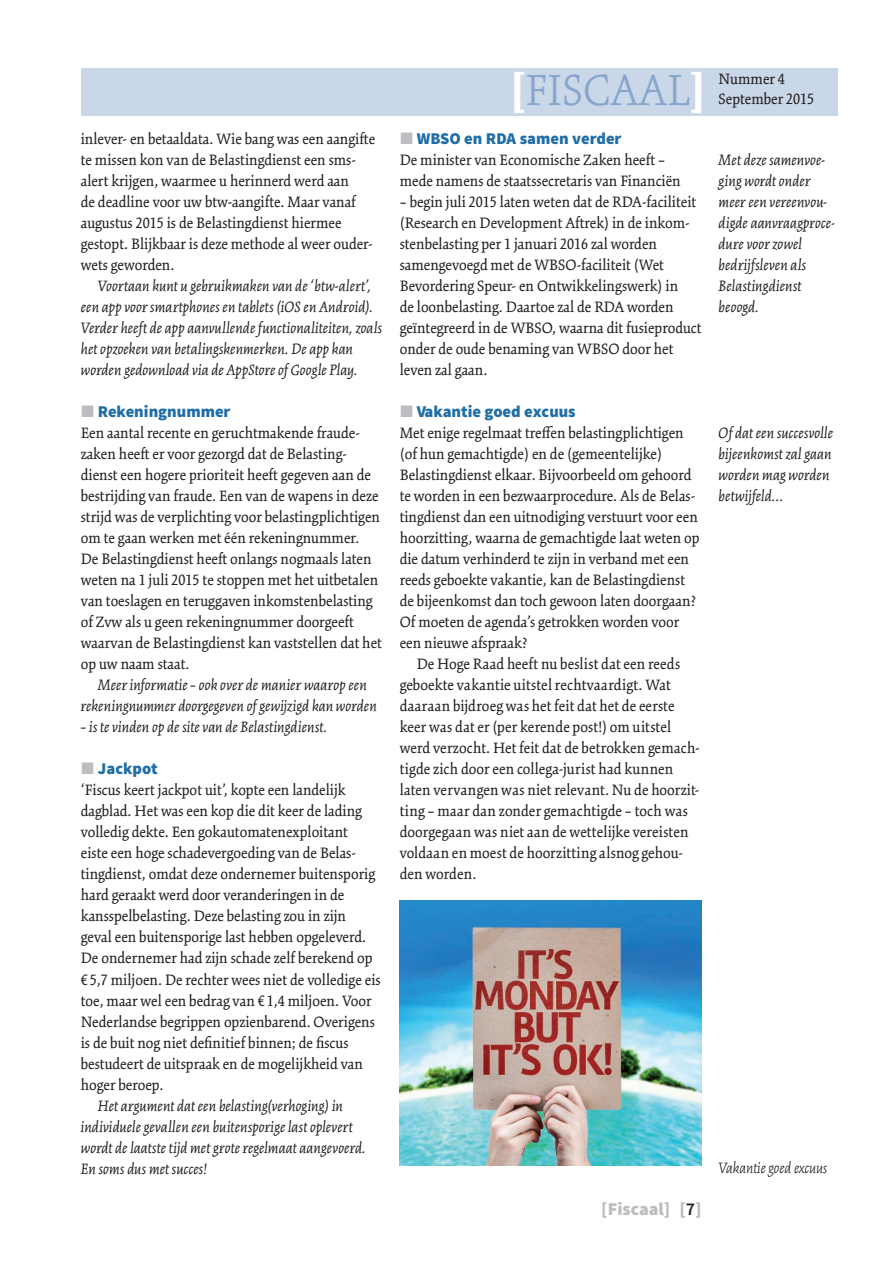
<style>
.page{position:relative;width:893px;height:1263px;background:#fff}
.page>*{position:absolute;margin:0;border:0;box-sizing:border-box;transform-origin:0 0}
.t1{font:300 48px "Kinesis Std";color:#88a5cc}
.t2{font:900 18px "Source Sans Pro";color:#bcbdc0}
.t3{font:16.5px/21px "Kinesis Std";color:#231f20}
.t4{font:italic 16.5px/21px "Kinesis Std";color:#231f20}
.t5{font:900 16.5px "Source Sans Pro";color:#206ea6}
.t6{font:italic 300 16.5px "Kinesis Std";letter-spacing:-.01em;color:#231f20}
.s1{font-family:"Mathematical Pi Six";font-weight:400;color:#bcbdc0}
.s2{font-weight:900;color:#fff}
.s3{font-weight:600;color:#231f20}
</style>
<div class="page">
<div style="left:81px;top:68px;width:757px;height:47px;background:#c9d7e9"></div>
<img style="left:400px;top:900px;width:302px;height:265px">
<p class="t3" style="left:81px;top:129px;width:296px">inlever- en betaaldata. Wie bang was een aangifte te missen kon van de Belastingdienst een sms&shy;alert krijgen, waarmee u herinnerd werd aan<br>de deadline voor uw btw-aangifte. Maar vanaf augustus 2015 is de Belastingdienst hiermee gestopt. Blijkbaar is deze methode al weer ouder&shy;wets geworden.</p>
<p class="t4" style="left:81px;top:276px;width:303px;text-indent:17px">Voortaan kunt u gebruikmaken van de ‘btw-alert’, een app voor smartphones en tablets (iOS en Android).<br>Verder heeft de app aanvullende functionaliteiten, zoals het opzoeken van betalingskenmerken. De app kan worden gedownload via de AppStore of Google Play.</p>
<p class="t5" style="left:81px;top:401px;width:151px"><span class="s1">J</span> Rekeningnummer</p>
<p class="t3" style="left:81px;top:423px;width:303px">Een aantal recente en geruchtmakende fraude&shy;zaken heeft er voor gezorgd dat de Belasting&shy;dienst een hogere prioriteit heeft gegeven aan de bestrijding van fraude. Een van de wapens in deze strijd was de verplichting voor belastingplichtigen om te gaan werken met één rekeningnummer.<br>De Belastingdienst heeft onlangs nogmaals laten weten na 1 juli 2015 te stoppen met het uitbetalen van toeslagen en teruggaven inkomstenbelasting of Zvw als u geen rekeningnummer doorgeeft waarvan de Belastingdienst kan vaststellen dat het op uw naam staat.</p>
<p class="t4" style="left:81px;top:675px;width:298px;text-align:center">Meer informatie – ook over de manier waarop een rekeningnummer doorgegeven of gewijzigd kan worden</p>
<p class="t4" style="left:81px;top:717px;width:248px">– is te vinden op de site van de Belastingdienst.</p>
<p class="t5" style="left:81px;top:758px;width:79px"><span class="s1">J</span> Jackpot</p>
<p class="t3" style="left:81px;top:780px;width:301px">‘Fiscus keert jackpot uit’, kopte een landelijk dagblad. Het was een kop die dit keer de lading volledig dekte. Een gokautomatenexploitant<br>eiste een hoge schadevergoeding van de Belas&shy;tingdienst, omdat deze ondernemer buitensporig hard geraakt werd door veranderingen in de kansspelbelasting. Deze belasting zou in zijn geval een buitensporige last hebben opgeleverd.<br>De ondernemer had zijn schade zelf berekend op € 5,7 miljoen. De rechter wees niet de volledige eis toe, maar wel een bedrag van € 1,4 miljoen. Voor Nederlandse begrippen opzienbarend. Overigens is de buit nog niet definitief binnen; de fiscus bestudeert de uitspraak en de mogelijkheid van hoger beroep.</p>
<p class="t4" style="left:81px;top:1095px;width:287px;text-indent:17px">Het argument dat een belasting(verhoging) in individuele gevallen een buitensporige last oplevert wordt de laatste tijd met grote regelmaat aangevoerd.<br>En soms dus met succes!</p>
<h1 class="t1" style="left:510px;top:63px;width:197px"><span class="s2">[</span>FISCAAL<span class="s2">]</span></h1>
<p class="t3" style="left:719px;top:69px;width:97px;line-height:19.8px">Nummer 4<br>September 2015</p>
<p class="t4" style="left:719px;top:149px;width:118px">Met deze samenvoe&shy;ging wordt onder meer een vereenvou&shy;digde aanvraagproce&shy;dure voor zowel bedrijfsleven als<br>Belastingdienst beoogd.</p>
<p class="t5" style="left:400px;top:128px;width:223px"><span class="s1">J</span> WBSO en RDA samen verder</p>
<p class="t3" style="left:400px;top:149px;width:283px">De minister van Economische Zaken heeft – mede namens de staatssecretaris van Financiën</p>
<p class="t3" style="left:400px;top:191px;width:303px">– begin juli 2015 laten weten dat de RDA-faciliteit (Research en Development Aftrek) in de inkom&shy;stenbelasting per 1 januari 2016 zal worden samengevoegd met de WBSO-faciliteit (Wet Bevordering Speur- en Ontwikkelingswerk) in<br>de loonbelasting. Daartoe zal de RDA worden geïntegreerd in de WBSO, waarna dit fusieproduct onder de oude benaming van WBSO door het leven zal gaan.</p>
<p class="t5" style="left:400px;top:401px;width:178px"><span class="s1">J</span> Vakantie goed excuus</p>
<p class="t3" style="left:400px;top:422px;width:301px">Met enige regelmaat treffen belastingplichtigen (of hun gemachtigde) en de (gemeentelijke)<br>Belastingdienst elkaar. Bijvoorbeeld om gehoord te worden in een bezwaarprocedure. Als de Belas&shy;tingdienst dan een uitnodiging verstuurt voor een hoorzitting, waarna de gemachtigde laat weten op die datum verhinderd te zijn in verband met een reeds geboekte vakantie, kan de Belastingdienst de bijeenkomst dan toch gewoon laten doorgaan?<br>Of moeten de agenda’s getrokken worden voor een nieuwe afspraak?</p>
<p class="t3" style="left:400px;top:653px;width:301px;text-indent:17px">De Hoge Raad heeft nu beslist dat een reeds geboekte vakantie uitstel rechtvaardigt. Wat daaraan bijdroeg was het feit dat het de eerste keer was dat er (per kerende post!) om uitstel werd verzocht. Het feit dat de betrokken gemach&shy;tigde zich door een collega-jurist had kunnen laten vervangen was niet relevant. Nu de hoorzit&shy;ting – maar dan zonder gemachtigde – toch was doorgegaan was niet aan de wettelijke vereisten voldaan en moest de hoorzitting alsnog gehou&shy;den worden.</p>
<p class="t4" style="left:719px;top:422px;width:116px">Of dat een succesvolle bijeenkomst zal gaan worden mag worden betwijfeld…</p>
<p class="t2" style="left:601px;top:1197px;width:102px">[Fiscaal] [<span class="s3">7</span>]</p>
<p class="t6" style="left:719px;top:1159px;width:110px">Vakantie goed excuus</p>
</div>
